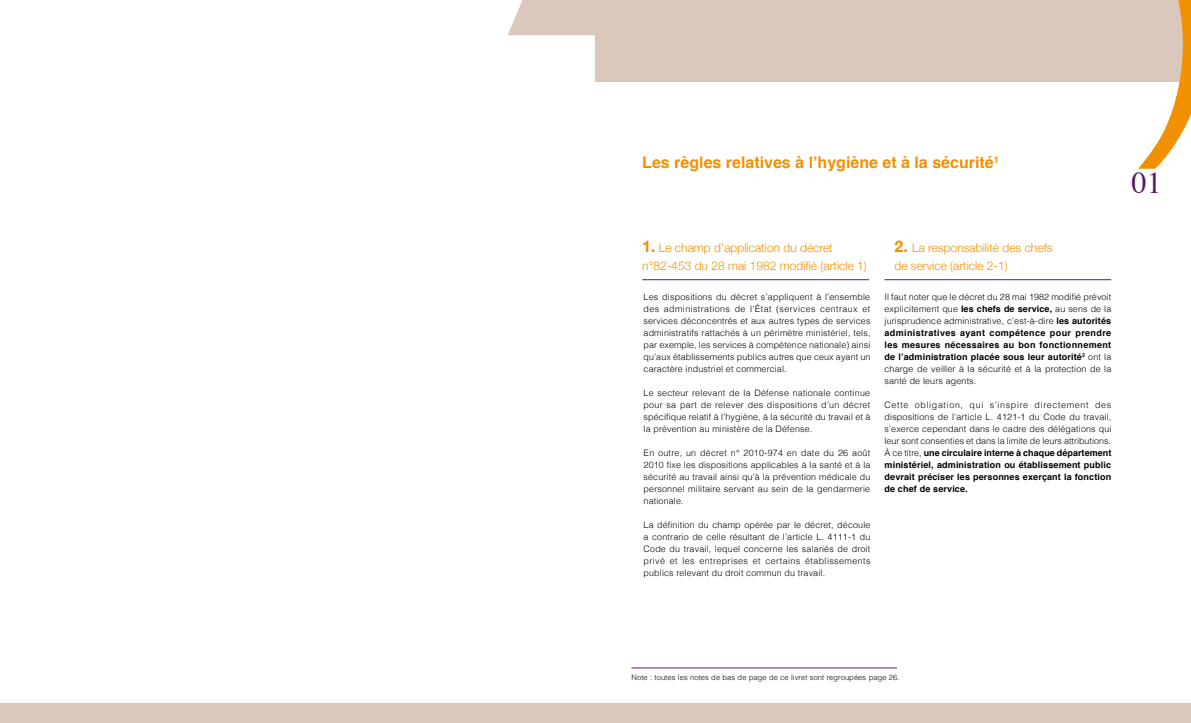
<style>
.page{position:relative;width:1191px;height:723px;background:#fff}
.page>*{position:absolute;margin:0;border:0;box-sizing:border-box;transform-origin:0 0}
.t1{font:30px "Times";color:#551a5f}
.t2{font:700 16px "Helvetica";color:#f19000}
.t3{font:300 12px/18px "Helvetica Neue";color:#f19000}
.t4{font:700 9px/12px "Helvetica";letter-spacing:.015em;color:#000;text-align:justify}
.t5{font:300 8.9px/12px "Helvetica";letter-spacing:.015em;color:#000;text-align:justify}
.t6{font:300 7.5px "Helvetica";letter-spacing:.015em;color:#000}
.s1{font-weight:700;font-size:16px}
.s2{font-weight:700;font-size:9px}
.s3{font-weight:300;font-size:8.9px}
</style>
<div class="page">
<svg style="left:508px;top:0;width:683px;height:169px"></svg>
<hr style="left:884px;top:279px;width:227px;height:1px;background:#551a5f">
<hr style="left:642px;top:279px;width:227px;height:1px;background:#551a5f">
<hr style="left:631px;top:668px;width:266px;height:1px;background:#551a5f">
<div style="left:0;top:703px;width:1191px;height:20px;background:#dbc8bd"></div>
<h2 class="t2" style="left:642px;top:149px;width:358px">Les règles relatives à l’hygiène et à la sécurité<sup>1</sup></h2>
<h3 class="t3" style="left:642px;top:238px;width:226px"><span class="s1">1.</span> Le champ d’application du décret n°82-453 du 28 mai 1982 modifié (article 1)</h3>
<h3 class="t3" style="left:894px;top:238px;width:160px"><span class="s1">2.</span> La responsabilité des chefs de service (article 2-1)</h3>
<p class="t5" style="left:643px;top:291px;width:228px">Les dispositions du décret s’appliquent à l’ensemble des administrations de l’État (services centraux et services déconcentrés et aux autres types de services administratifs rattachés à un périmètre ministériel, tels, par exemple, les services à compétence nationale) ainsi qu’aux établissements publics autres que ceux ayant un caractère industriel et commercial.</p>
<p class="t5" style="left:643px;top:387px;width:228px">Le secteur relevant de la Défense nationale continue pour sa part de relever des dispositions d’un décret spécifique relatif à l’hygiène, à la sécurité du travail et à la prévention au ministère de la Défense.</p>
<p class="t5" style="left:643px;top:447px;width:228px">En outre, un décret n° 2010-974 en date du 26 août 2010 fixe les dispositions applicables à la santé et à la sécurité au travail ainsi qu’à la prévention médicale du personnel militaire servant au sein de la gendarmerie nationale.</p>
<p class="t5" style="left:643px;top:519px;width:228px">La définition du champ opérée par le décret, découle a contrario de celle résultant de l’article L. 4111-1 du Code du travail, lequel concerne les salariés de droit privé et les entreprises et certains établissements publics relevant du droit commun du travail.</p>
<p class="t5" style="left:884px;top:291px;width:228px">Il faut noter que le décret du 28 mai 1982 modifié prévoit explicitement que <span class="s2">les chefs de service,</span> au sens de la jurisprudence administrative, c’est-à-dire <span class="s2">les autorités</span></p>
<p class="t4" style="left:884px;top:327px;width:228px">administratives ayant compétence pour prendre les mesures nécessaires au bon fonctionnement de l’administration placée sous leur autorité<sup>2</sup> <span class="s3">ont la</span></p>
<p class="t5" style="left:884px;top:363px;width:228px">charge de veiller à la sécurité et à la protection de la santé de leurs agents.</p>
<p class="t5" style="left:884px;top:399px;width:228px">Cette obligation, qui s’inspire directement des dispositions de l’article L. 4121-1 du Code du travail, s’exerce cependant dans le cadre des délégations qui leur sont consenties et dans la limite de leurs attributions.</p>
<p class="t4" style="left:884px;top:447px;width:228px"><span class="s3">À ce titre,</span> une circulaire interne à chaque département ministériel, administration ou établissement public devrait préciser les personnes exerçant la fonction de chef de service.</p>
<h1 class="t1" style="left:1131px;top:155px;width:31px">01</h1>
<p class="t6" style="left:631px;top:673px;width:270px">Note : toutes les notes de bas de page de ce livret sont regroupées page 26.</p>
</div>
